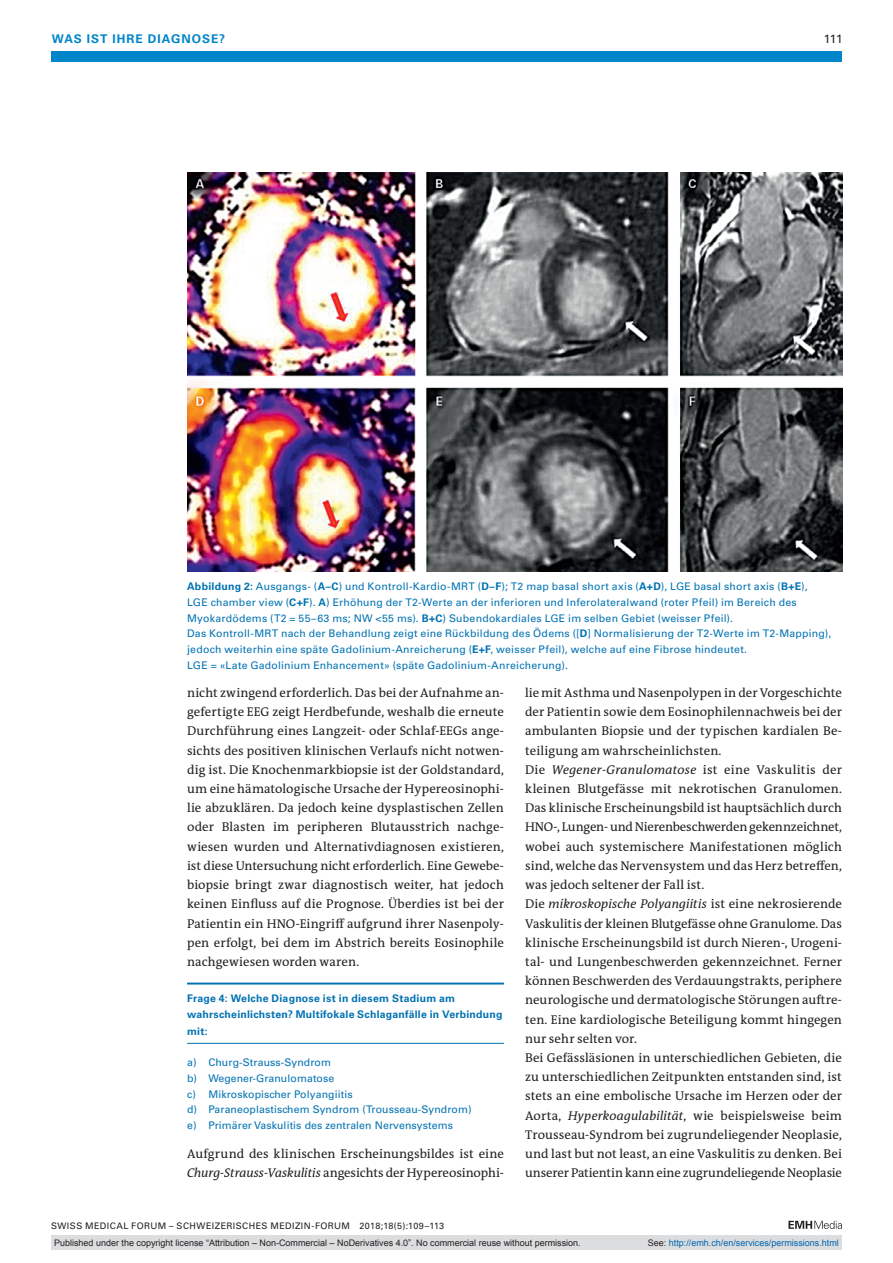
<style>
.page{position:relative;width:893px;height:1263px;background:#fff}
.page>*{position:absolute;margin:0;border:0;box-sizing:border-box;transform-origin:0 0}
.t1{font:12.75px/19.2px "The Antiqua B W5 Plain";letter-spacing:.005em;color:#231f20}
.t2{font:700 12px "Univers LT Std";color:#0084ca}
.t3{font:12px "Univers LT Std";color:#231f20}
.t4{font:10.5px/15.8px "Univers LT Std";letter-spacing:.02em;color:#0072b2}
.t5{font:700 10.5px/16.5px "Univers LT Std";letter-spacing:.02em;color:#0072b2}
.t6{font:9px "Arial";color:#231f20}
.t7{font:9px "Univers LT Std";letter-spacing:.05em;color:#231f20}
.t8{font:9px "Arial";color:#0166b3}
.s1{font-weight:700}
.s2{font-style:italic}
.s3{color:#231f20}
</style>
<div class="page">
<div style="left:51px;top:51px;width:791px;height:11px;background:#0084ca"></div>
<svg style="left:788px;top:1221px;width:54px;height:8px"></svg>
<hr style="left:187px;top:982px;width:317px;height:2px;background:#0072b2">
<hr style="left:187px;top:1043px;width:317px;height:1px;background:#0072b2">
<img style="left:187px;top:173px;width:656px;height:399px">
<div style="left:51px;top:1235px;width:791px;height:15px;background:#dcdddf"></div>
<p class="t2" style="left:52px;top:31px;width:43px">Was ist</p>
<p class="t2" style="left:112px;top:31px;width:14px">Ihre</p>
<p class="t2" style="left:148px;top:31px;width:20px">Diagnose</p>
<p class="t2" style="left:219px;top:31px;width:7px">?</p>
<p class="t3" style="left:824px;top:31px;width:21px">111</p>
<p class="t4" style="left:187px;top:579px;width:646px"><span class="s1">Abbildung 2:</span> Ausgangs- (<span class="s1">A–C</span>) und Kontroll-Kardio-MRT (<span class="s1">D–F</span>); T2 map basal short axis (<span class="s1">A+D</span>), LGE basal short axis (<span class="s1">B+E</span>),<br>LGE chamber view (<span class="s1">C+F</span>). <span class="s1">A</span>) Erhöhung der T2-Werte an der inferioren und Inferolateralwand (roter Pfeil) im Bereich des Myokardödems (T2 = 55–63 ms; NW &lt;55 ms). <span class="s1">B+C</span>) Subendokardiales LGE im selben Gebiet (weisser Pfeil).<br>Das Kontroll-MRT nach der Behandlung zeigt eine Rückbildung des Ödems ([<span class="s1">D</span>] Normalisierung der T2-Werte im T2-Mapping), jedoch weiterhin eine späte Gadolinium-Anreicherung (<span class="s1">E+F</span>, weisser Pfeil), welche auf eine Fibrose hindeutet.<br>LGE = «Late Gadolinium Enhancement» (späte Gadolinium-Anreicherung).</p>
<p class="t1" style="left:187px;top:683px;width:318px;text-align:justify">nicht zwingend erforderlich. Das bei der Aufnahme an&shy;gefertigte EEG zeigt Herdbefunde, weshalb die erneute Durchführung eines Langzeit- oder Schlaf-EEGs ange&shy;sichts des positiven klinischen Verlaufs nicht notwen&shy;dig ist. Die Knochenmarkbiopsie ist der Goldstandard, um eine hämatologische Ursache der Hypereosinophi&shy;lie abzuklären. Da jedoch keine dysplastischen Zellen oder Blasten im peripheren Blutausstrich nachge&shy;wiesen wurden und Alternativdiagnosen existieren, ist diese Untersuchung nicht erforderlich. Eine Gewebe&shy;biopsie bringt zwar diagnostisch weiter, hat jedoch keinen Einfluss auf die Prognose. Überdies ist bei der Patientin ein HNO-Eingriff aufgrund ihrer Nasenpoly&shy;pen erfolgt, bei dem im Abstrich bereits Eosinophile nachgewiesen worden waren.</p>
<p class="t5" style="left:187px;top:990px;width:317px">Frage 4: Welche Diagnose ist in diesem Stadium am wahrscheinlichsten? Multifokale Schlaganfälle in Verbindung mit:</p>
<p class="t4" style="left:187px;top:1054px;width:286px">a) Churg-Strauss-Syndrom<br>b) Wegener-Granulomatose<br>c) Mikroskopischer Polyangiitis<br>d) Paraneoplastischem Syndrom (Trousseau-Syndrom) e) Primärer Vaskulitis des zentralen Nervensystems</p>
<p class="t1" style="left:187px;top:1144px;width:318px">Aufgrund des klinischen Erscheinungsbildes ist eine<br><span class="s2">Churg-Strauss-Vaskulitis</span> angesichts der Hypereosinophi-</p>
<p class="t7" style="left:51px;top:1220px;width:395px">SWISS MEDICAL FORUM – SCHWEIZERISCHES MEDIZIN-FORUM 2018;18(5):109–113</p>
<p class="t1" style="left:525px;top:683px;width:318px">lie mit Asthma und Nasenpolypen in der Vorgeschichte der Patientin sowie dem Eosinophilennachweis bei der ambulanten Biopsie und der typischen kardialen Be&shy;teiligung am wahrscheinlichsten.<br>Die <span class="s2">Wegener-Granulomatose</span> ist eine Vaskulitis der kleinen Blutgefässe mit nekrotischen Granulomen.<br>Das klinische Erscheinungsbild ist hauptsächlich durch HNO-, Lungen- und Nierenbeschwerden gekennzeichnet, wobei auch systemischere Manifestationen möglich sind, welche das Nervensystem und das Herz betreffen, was jedoch seltener der Fall ist.<br>Die <span class="s2">mikroskopische Polyangiitis</span> ist eine nekrosierende Vaskulitis der kleinen Blutgefässe ohne Granulome. Das klinische Erscheinungsbild ist durch Nieren-, Urogeni&shy;tal- und Lungenbeschwerden gekennzeichnet. Ferner können Beschwerden des Verdauungstrakts, periphere neurologische und dermatologische Störungen auftre&shy;ten. Eine kardiologische Beteiligung kommt hingegen nur sehr selten vor.<br>Bei Gefässläsionen in unterschiedlichen Gebieten, die zu unterschiedlichen Zeitpunkten entstanden sind, ist stets an eine embolische Ursache im Herzen oder der Aorta, <span class="s2">Hyperkoagulabilität</span>, wie beispielsweise beim Trousseau-Syndrom bei zugrundeliegender Neoplasie, und last but not least, an eine Vaskulitis zu denken. Bei unserer Patientin kann eine zugrundeliegende Neoplasie</p>
<p class="t6" style="left:54px;top:1237px;width:528px">Published under the copyright license “Attribution – Non-Commercial – NoDerivatives 4.0”. No commercial reuse without permission.</p>
<p class="t8" style="left:648px;top:1237px;width:193px"><span class="s3">See:</span> http://emh.ch/en/services/permissions.html</p>
</div>
